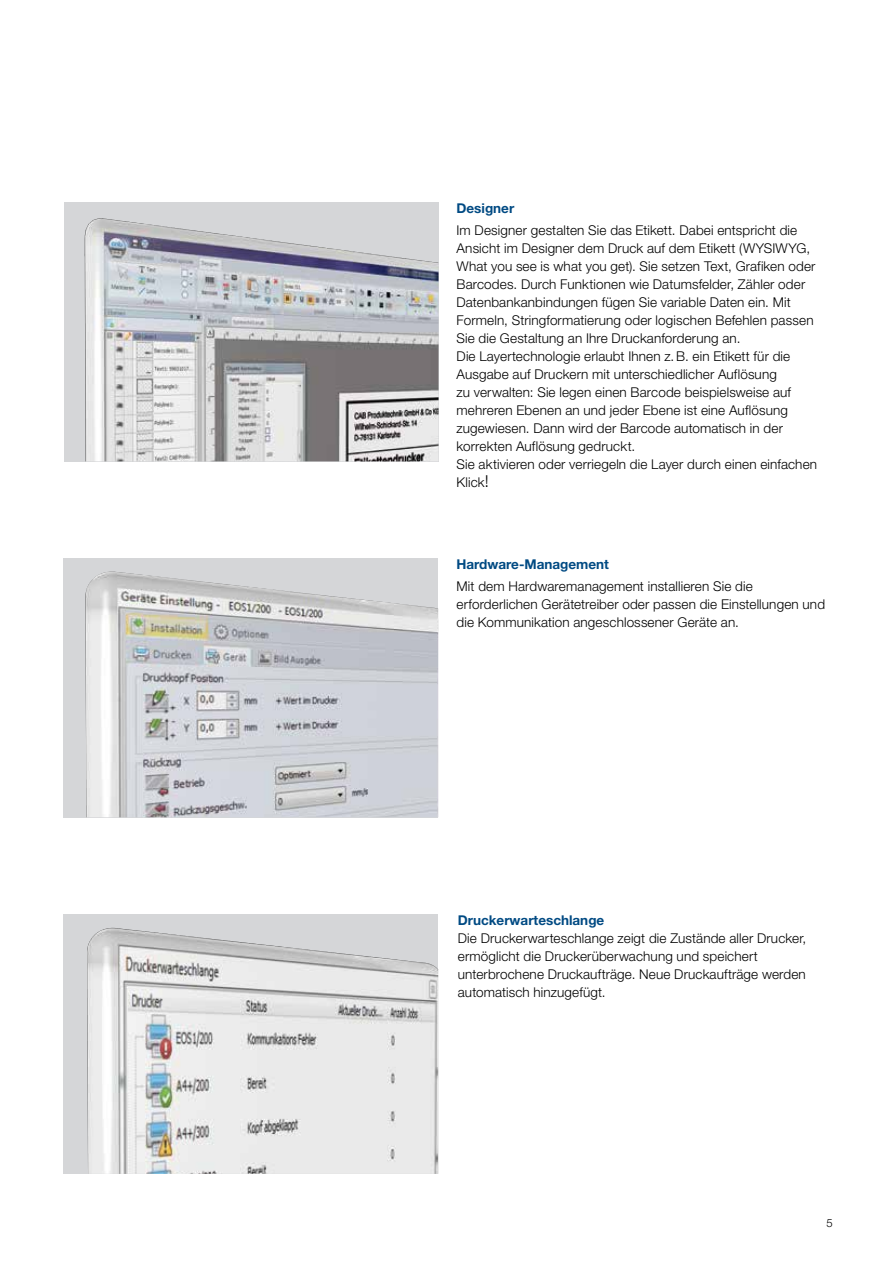
<style>
.page{position:relative;width:893px;height:1263px;background:#fff}
.page>*{position:absolute;margin:0;border:0;box-sizing:border-box;transform-origin:0 0}
.t1{font:300 13.5px/18px "Helvetica Neue";letter-spacing:.01em;color:#000}
.t2{font:700 13.5px "Helvetica Neue";color:#004a83}
.t3{font:300 11.25px "Helvetica Neue";color:#000}
.s1{font-size:16.5px}
</style>
<div class="page">
<div style="left:64px;top:202px;width:374px;height:259px;background:#d5d6d8"></div>
<img style="left:85px;top:218px;width:353px;height:243px">
<div style="left:64px;top:914px;width:374px;height:260px;background:#d5d6d8"></div>
<img style="left:87px;top:928px;width:351px;height:246px">
<div style="left:64px;top:558px;width:374px;height:259px;background:#d5d6d8"></div>
<img style="left:85px;top:572px;width:353px;height:245px">
<p class="t2" style="left:457px;top:199px;width:59px">Designer</p>
<p class="t1" style="left:457px;top:221px;width:362px">Im Designer gestalten Sie das Etikett. Dabei entspricht die Ansicht im Designer dem Druck auf dem Etikett (WYSIWYG, What you see is what you get). Sie setzen Text, Grafiken oder Barcodes. Durch Funktionen wie Datumsfelder, Zähler oder Datenbankanbindungen fügen Sie variable Daten ein. Mit Formeln, Stringformatierung oder logischen Befehlen passen Sie die Gestaltung an Ihre Druckanforderung an.<br>Die Layertechnologie erlaubt Ihnen z.B. ein Etikett für die Ausgabe auf Druckern mit unterschiedlicher Auflösung<br>zu verwalten: Sie legen einen Barcode beispielsweise auf mehreren Ebenen an und jeder Ebene ist eine Auflösung zugewiesen. Dann wird der Barcode automatisch in der korrekten Auflösung gedruckt.<br>Sie aktivieren oder verriegeln die Layer durch einen einfachen Klick<span class="s1">!</span></p>
<p class="t2" style="left:457px;top:555px;width:154px">Hardware-Management</p>
<p class="t1" style="left:457px;top:577px;width:370px">Mit dem Hardwaremanagement installieren Sie die erforderlichen Gerätetreiber oder passen die Einstellungen und die Kommunikation angeschlossener Geräte an.</p>
<p class="t2" style="left:458px;top:912px;width:148px">Druckerwarteschlange</p>
<p class="t1" style="left:458px;top:929px;width:350px">Die Druckerwarteschlange zeigt die Zustände aller Drucker, ermöglicht die Druckerüberwachung und speichert unterbrochene Druckaufträge. Neue Druckaufträge werden automatisch hinzugefügt.</p>
<p class="t3" style="left:826px;top:1216px;width:8px">5</p>
</div>
